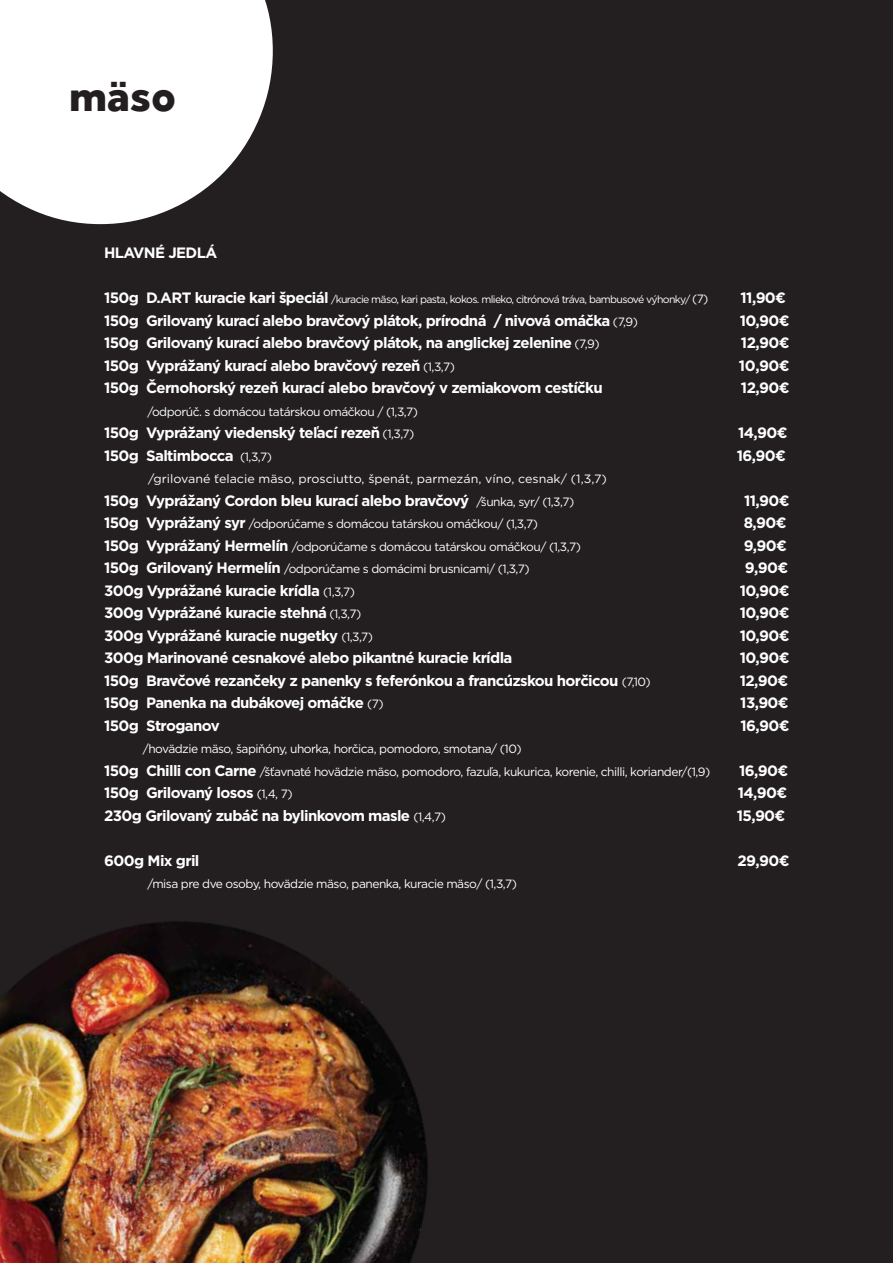
<style>
.page{position:relative;width:893px;height:1263px;background:#231f20}
.page>*{position:absolute;margin:0;border:0;box-sizing:border-box;transform-origin:0 0}
.t1{font:800 43.5px "Effra";color:#231f20}
.t2{font:700 15px "Gotham";letter-spacing:-.04em;color:#fff}
.t3{font:12px/22.5px "Gotham";letter-spacing:-.04em;color:#fff}
.t4{font:12px "Gotham";color:#fff;scale:1.04 1}
.t5{font:10.5px "Gotham";letter-spacing:-.06em;color:#fff}
.s1{font-weight:700;font-size:15px}
.s2{font-size:12px}
.s3{font-weight:400;font-size:12px}
</style>
<div class="page">
<svg style="left:0;top:0;width:273px;height:225px;background:#e3e3e3"></svg>
<img style="left:0;top:921px;width:428px;height:342px">
<h1 class="t1" style="left:69px;top:69px;width:108px">mäso</h1>
<p class="t2" style="left:104px;top:243px;width:115px">HLAVNÉ JEDLÁ</p>
<p class="t5" style="left:104px;top:293px;width:606px"><span class="s1">150g D.ART kuracie kari špeciál</span> /kuracie mäso, kari pasta, kokos. mlieko, citrónová tráva, bambusové výhonky/ <span class="s2">(7)</span></p>
<p class="t2" style="left:741px;top:288px;width:47px">11,90€</p>
<p class="t2" style="left:104px;top:310px;width:535px">150g Grilovaný kurací alebo bravčový plátok, prírodná / nivová omáčka <span class="s3">(7,9)</span></p>
<p class="t2" style="left:740px;top:310px;width:51px">10,90€</p>
<p class="t2" style="left:104px;top:333px;width:497px">150g Grilovaný kurací alebo bravčový plátok, na anglickej zelenine <span class="s3">(7,9)</span></p>
<p class="t2" style="left:741px;top:333px;width:50px">12,90€</p>
<p class="t2" style="left:104px;top:355px;width:352px">150g Vyprážaný kurací alebo bravčový rezeň <span class="s3">(1,3,7)</span></p>
<p class="t2" style="left:739px;top:355px;width:52px">10,90€</p>
<p class="t2" style="left:104px;top:378px;width:500px">150g Černohorský rezeň kurací alebo bravčový v zemiakovom cestíčku</p>
<p class="t2" style="left:741px;top:378px;width:50px">12,90€</p>
<p class="t3" style="left:147px;top:400px;width:272px">/odporúč. s domácou tatárskou omáčkou / (1,3,7)</p>
<p class="t2" style="left:104px;top:423px;width:312px">150g Vyprážaný viedenský teľací rezeň <span class="s3">(1,3,7)</span></p>
<p class="t2" style="left:738px;top:423px;width:51px">14,90€</p>
<p class="t2" style="left:104px;top:445px;width:169px">150g Saltimbocca <span class="s3">(1,3,7)</span></p>
<p class="t2" style="left:737px;top:445px;width:51px">16,90€</p>
<p class="t4" style="left:148px;top:471px;width:443px">/grilované ťelacie mäso, prosciutto, špenát, parmezán, víno, cesnak/ (1,3,7)</p>
<p class="t2" style="left:104px;top:490px;width:472px">150g Vyprážaný Cordon bleu kurací alebo bravčový <span class="s3">/šunka, syr/ (1,3,7)</span></p>
<p class="t2" style="left:744px;top:490px;width:47px">11,90€</p>
<p class="t3" style="left:104px;top:512px;width:435px"><span class="s1">150g Vyprážaný syr</span> /odporúčame s domácou tatárskou omáčkou/ (1,3,7)</p>
<p class="t2" style="left:744px;top:513px;width:44px">8,90€</p>
<p class="t3" style="left:104px;top:535px;width:478px"><span class="s1">150g Vyprážaný Hermelín</span> /odporúčame s domácou tatárskou omáčkou/ (1,3,7)</p>
<p class="t2" style="left:744px;top:535px;width:45px">9,90€</p>
<p class="t3" style="left:104px;top:557px;width:427px"><span class="s1">150g Grilovaný Hermelín</span> /odporúčame s domácimi brusnicami/ (1,3,7)</p>
<p class="t2" style="left:745px;top:558px;width:45px">9,90€</p>
<p class="t2" style="left:104px;top:580px;width:252px">300g Vyprážané kuracie krídla <span class="s3">(1,3,7)</span></p>
<p class="t2" style="left:740px;top:580px;width:51px">10,90€</p>
<p class="t2" style="left:104px;top:603px;width:259px">300g Vyprážané kuracie stehná <span class="s3">(1,3,7)</span></p>
<p class="t2" style="left:740px;top:603px;width:51px">10,90€</p>
<p class="t2" style="left:104px;top:625px;width:271px">300g Vyprážané kuracie nugetky <span class="s3">(1,3,7)</span></p>
<p class="t2" style="left:740px;top:625px;width:51px">10,90€</p>
<p class="t2" style="left:104px;top:648px;width:410px">300g Marinované cesnakové alebo pikantné kuracie krídla</p>
<p class="t2" style="left:740px;top:648px;width:51px">10,90€</p>
<p class="t2" style="left:104px;top:670px;width:548px">150g Bravčové rezančeky z panenky s feferónkou a francúzskou horčicou <span class="s3">(7,10)</span></p>
<p class="t2" style="left:740px;top:670px;width:50px">12,90€</p>
<p class="t2" style="left:104px;top:693px;width:281px">150g Panenka na dubákovej omáčke <span class="s3">(7)</span></p>
<p class="t2" style="left:740px;top:693px;width:50px">13,90€</p>
<p class="t2" style="left:104px;top:715px;width:117px">150g Stroganov</p>
<p class="t2" style="left:740px;top:715px;width:51px">16,90€</p>
<p class="t3" style="left:104px;top:737px;width:608px;text-indent:39px">/hovädzie mäso, šapiňóny, uhorka, horčica, pomodoro, smotana/ (10)<br><span class="s1">150g Chilli con Carne</span> /šťavnaté hovädzie mäso, pomodoro, fazuľa, kukurica, korenie, chilli, koriander/(1,9)</p>
<p class="t2" style="left:739px;top:760px;width:51px">16,90€</p>
<p class="t2" style="left:104px;top:783px;width:190px">150g Grilovaný losos <span class="s3">(1,4, 7)</span></p>
<p class="t2" style="left:738px;top:783px;width:51px">14,90€</p>
<p class="t2" style="left:104px;top:805px;width:343px">230g Grilovaný zubáč na bylinkovom masle <span class="s3">(1,4,7)</span></p>
<p class="t2" style="left:737px;top:805px;width:50px">15,90€</p>
<p class="t2" style="left:104px;top:850px;width:97px">600g Mix gril</p>
<p class="t2" style="left:737px;top:850px;width:53px">29,90€</p>
<p class="t3" style="left:147px;top:872px;width:371px">/misa pre dve osoby, hovädzie mäso, panenka, kuracie mäso/ (1,3,7)</p>
</div>
